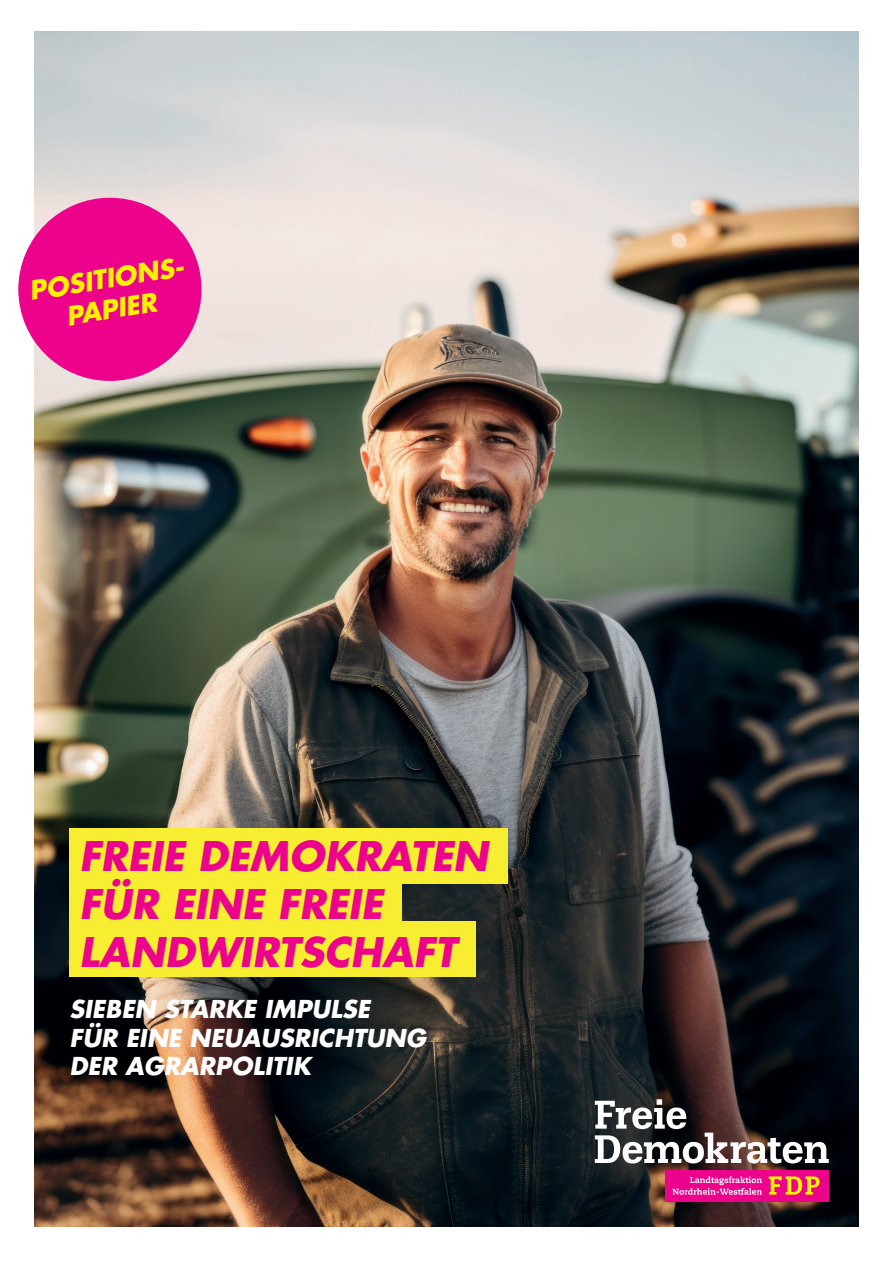
<style>
.page{position:relative;width:893px;height:1263px;background:#fff}
.page>*{position:absolute;margin:0;border:0;box-sizing:border-box;transform-origin:0 0}
.t1{font:italic 700 39.75px/47.7px "Futura LT Pro";color:#ed028c}
.t2{font:italic 700 25.5px/30.6px "Futura LT Pro";color:#fff101;text-align:center}
.t3{font:italic 700 24px/28.8px "Futura LT Pro";color:#fff}
</style>
<div class="page">
<img style="left:34px;top:32px;width:825px;height:1195px">
<svg style="left:595px;top:1099px;width:234px;height:64px"></svg>
<div style="left:665px;top:1170px;width:164px;height:31px;background:#ed028c"></div>
<svg style="left:769px;top:1176px;width:51px;height:18px"></svg>
<svg style="left:672px;top:1176px;width:90px;height:19px"></svg>
<div style="left:69px;top:828px;width:439px;height:56px;background:#f7ee32"></div>
<div style="left:69px;top:876px;width:333px;height:56px;background:#f7ee32"></div>
<div style="left:69px;top:921px;width:407px;height:56px;background:#f7ee32"></div>
<div style="left:18px;top:198px;width:184px;height:183px;background:#ed028c;border-radius:50%"></div>
<p class="t2" style="left:27px;top:275px;width:160px;rotate:-9deg">POSITIONS-<br>PAPIER</p>
<h1 class="t1" style="left:79px;top:831px;width:410px">FREIE DEMOKRATEN<br>FÜR EINE FREIE<br>LANDWIRTSCHAFT</h1>
<p class="t3" style="left:69px;top:993px;width:358px">SIEBEN STARKE IMPULSE<br>FÜR EINE NEUAUSRICHTUNG<br>DER AGRARPOLITIK</p>
</div>
